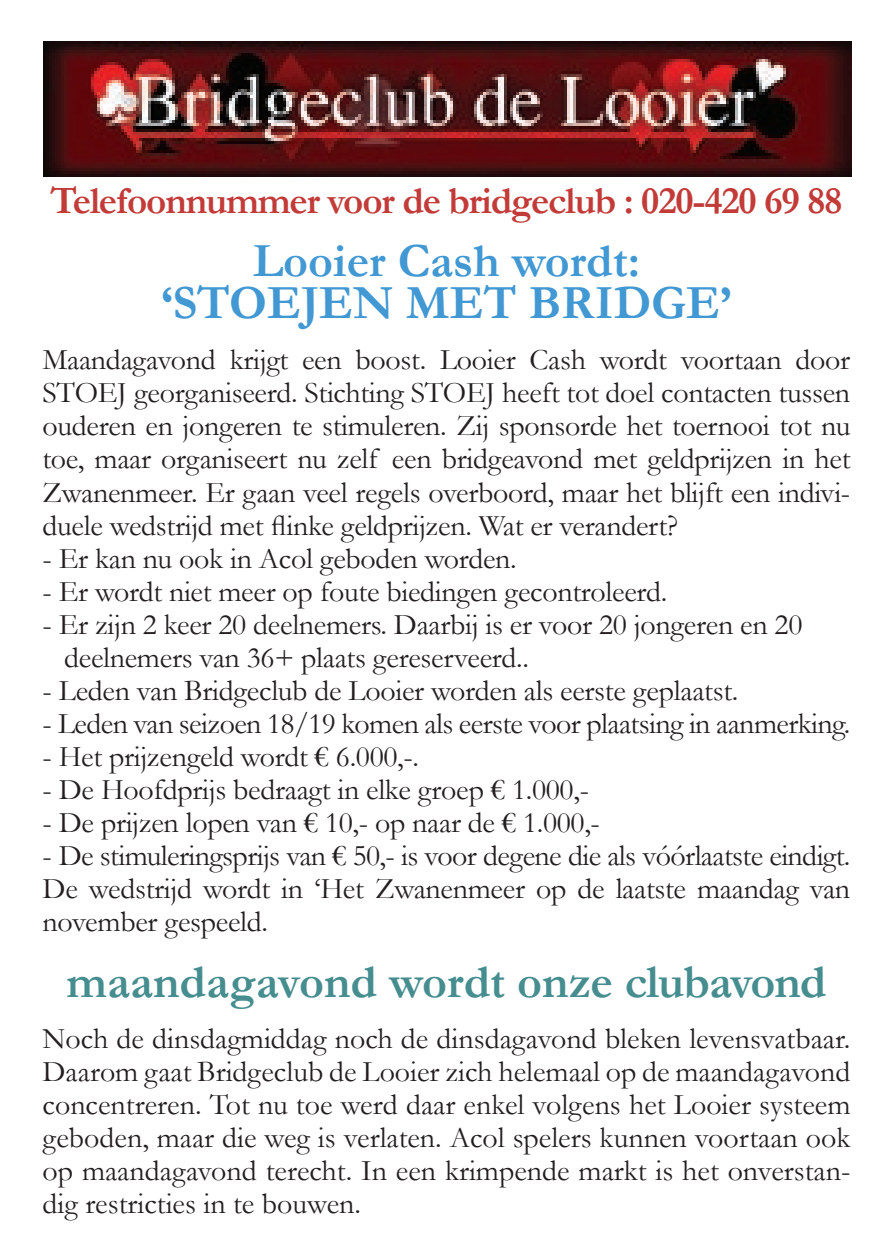
<style>
.page{position:relative;width:893px;height:1259px;background:#fff}
.page>*{position:absolute;margin:0;border:0;box-sizing:border-box;transform-origin:0 0}
.t1{font:700 48px/42px "Garamond";color:#4198d3;text-align:center}
.t2{font:700 48px "Garamond";color:#468d8f}
.t3{font:700 39px "Garamond";letter-spacing:-.03em;color:#c23b38}
.t4{font:30px/33px "Garamond";letter-spacing:-.01em;color:#231f20;text-align:justify}
</style>
<div class="page">
<img style="left:43px;top:42px;width:808px;height:135px">
<h2 class="t3" style="left:50px;top:178px;width:794px">Telefoonnummer voor de bridgeclub : 020-420 69 88</h2>
<h1 class="t1" style="left:161px;top:239px;width:573px">Looier Cash wordt: ‘STOEJEN MET BRIDGE’</h1>
<p class="t4" style="left:43px;top:343px;width:809px">Maandagavond krijgt een boost. Looier Cash wordt voortaan door STOEJ georganiseerd. Stichting STOEJ heeft tot doel contacten tussen ouderen en jongeren te stimuleren. Zij sponsorde het toernooi tot nu toe, maar organiseert nu zelf een bridgeavond met geldprijzen in het Zwanenmeer. Er gaan veel regels overboord, maar het blijft een indivi&shy;duele wedstrijd met flinke geldprijzen. Wat er verandert?</p>
<p class="t4" style="left:43px;top:541px;width:476px">- Er kan nu ook in Acol geboden worden.</p>
<p class="t4" style="left:43px;top:574px;width:626px">- Er wordt niet meer op foute biedingen gecontroleerd.</p>
<p class="t4" style="left:64px;top:607px;width:740px;text-indent:-22px">- Er zijn 2 keer 20 deelnemers. Daarbij is er voor 20 jongeren en 20 deelnemers van 36+ plaats gereserveerd..</p>
<p class="t4" style="left:43px;top:673px;width:697px">- Leden van Bridgeclub de Looier worden als eerste geplaatst.</p>
<p class="t4" style="left:43px;top:706px;width:809px">- Leden van seizoen 18/19 komen als eerste voor plaatsing in aanmerking.</p>
<p class="t4" style="left:43px;top:739px;width:378px">- Het prijzengeld wordt € 6.000,-.</p>
<p class="t4" style="left:43px;top:772px;width:548px">- De Hoofdprijs bedraagt in elke groep € 1.000,-</p>
<p class="t4" style="left:43px;top:805px;width:559px">- De prijzen lopen van € 10,- op naar de € 1.000,-</p>
<p class="t4" style="left:43px;top:838px;width:809px">- De stimuleringsprijs van € 50,- is voor degene die als vóórlaatste eindigt.<br>De wedstrijd wordt in ‘Het Zwanenmeer op de laatste maandag van november gespeeld.</p>
<h1 class="t2" style="left:66px;top:953px;width:761px">maandagavond wordt onze clubavond</h1>
<p class="t4" style="left:43px;top:1021px;width:809px">Noch de dinsdagmiddag noch de dinsdagavond bleken levensvatbaar.<br>Daarom gaat Bridgeclub de Looier zich helemaal op de maandagavond concentreren. Tot nu toe werd daar enkel volgens het Looier systeem geboden, maar die weg is verlaten. Acol spelers kunnen voortaan ook op maandagavond terecht. In een krimpende markt is het onverstan&shy;dig restricties in te bouwen.</p>
</div>
